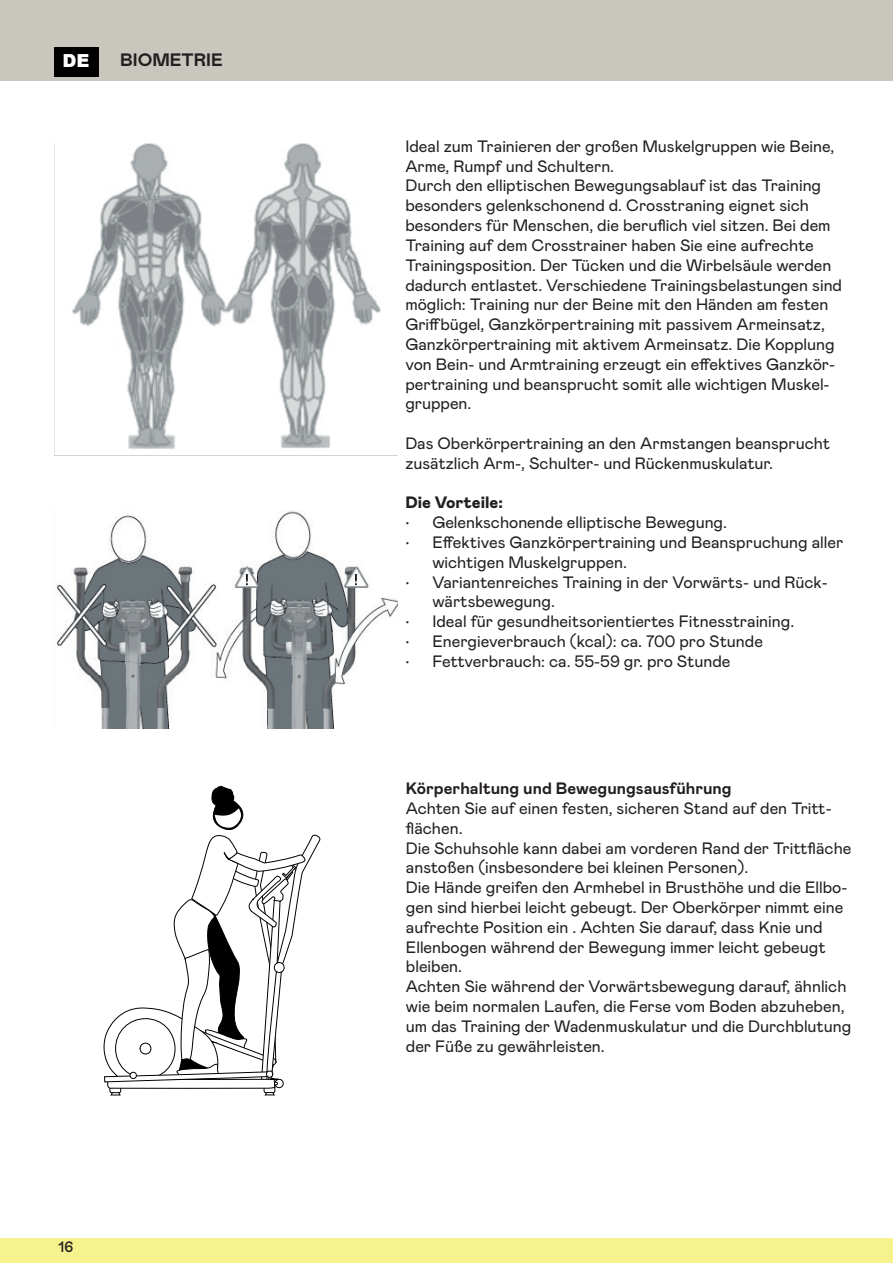
<style>
.page{position:relative;width:893px;height:1263px;background:#fff}
.page>*{position:absolute;margin:0;border:0;box-sizing:border-box;transform-origin:0 0}
.t1{font:700 18px "Mabry";color:#231f20}
.t2{font:900 18px "Arial";color:#fff}
.t3{font:16.5px/19.8px "Mabry";color:#231f20}
.t4{font:700 16.5px "Mabry";color:#231f20}
.t5{font:900 16.5px "Mabry";color:#231f20}
.t6{font:500 15px "Mabry";color:#231f20}
</style>
<div class="page">
<div style="left:0;top:0;width:893px;height:81px;background:#c9c6bd"></div>
<div style="left:0;top:1238px;width:893px;height:25px;background:#f6f28d"></div>
<div style="left:54px;top:47px;width:45px;height:30px;background:#000"></div>
<img style="left:55px;top:143px;width:343px;height:313px">
<svg style="left:103px;top:786px;width:218px;height:310px"></svg>
<img style="left:57px;top:510px;width:341px;height:218px">
<p class="t2" style="left:63px;top:48px;width:29px">DE</p>
<p class="t1" style="left:120px;top:47px;width:104px">BIOMETRIE</p>
<p class="t6" style="left:58px;top:1236px;width:16px">16</p>
<p class="t3" style="left:405px;top:135px;width:438px">Ideal zum Trainieren der großen Muskelgruppen wie Beine, Arme, Rumpf und Schultern.<br>Durch den elliptischen Bewegungsablauf ist das Training besonders gelenkschonend d. Crosstraning eignet sich besonders für Menschen, die beruflich viel sitzen. Bei dem Training auf dem Crosstrainer haben Sie eine aufrechte Trainingsposition. Der Tücken und die Wirbelsäule werden dadurch entlastet. Verschiedene Trainingsbelastungen sind möglich: Training nur der Beine mit den Händen am festen Griffbügel, Ganzkörpertraining mit passivem Armeinsatz, Ganzkörpertraining mit aktivem Armeinsatz. Die Kopplung von Bein- und Armtraining erzeugt ein effektives Ganzkör&shy;pertraining und beansprucht somit alle wichtigen Muskel&shy;gruppen.</p>
<p class="t3" style="left:405px;top:432px;width:426px">Das Oberkörpertraining an den Armstangen beansprucht zusätzlich Arm-, Schulter- und Rückenmuskulatur.</p>
<p class="t5" style="left:405px;top:491px;width:99px">Die Vorteile:</p>
<p class="t3" style="left:405px;top:512px;width:323px">• Gelenkschonende elliptische Bewegung.</p>
<p class="t3" style="left:432px;top:531px;width:412px;text-indent:-27px">• Effektives Ganzkörpertraining und Beanspruchung aller wichtigen Muskelgruppen.</p>
<p class="t3" style="left:432px;top:571px;width:397px;text-indent:-27px">• Variantenreiches Training in der Vorwärts- und Rück&shy;wärtsbewegung.</p>
<p class="t3" style="left:405px;top:611px;width:390px">• Ideal für gesundheitsorientiertes Fitnesstraining.</p>
<p class="t3" style="left:405px;top:630px;width:359px">• Energieverbrauch (kcal): ca. 700 pro Stunde</p>
<p class="t3" style="left:405px;top:650px;width:327px">• Fettverbrauch: ca. 55-59 gr. pro Stunde</p>
<p class="t4" style="left:406px;top:777px;width:327px">Körperhaltung und Bewegungsausführung</p>
<p class="t3" style="left:406px;top:797px;width:447px">Achten Sie auf einen festen, sicheren Stand auf den Tritt&shy;flächen.<br>Die Schuhsohle kann dabei am vorderen Rand der Trittfläche anstoßen (insbesondere bei kleinen Personen).<br>Die Hände greifen den Armhebel in Brusthöhe und die Ellbo&shy;gen sind hierbei leicht gebeugt. Der Oberkörper nimmt eine aufrechte Position ein . Achten Sie darauf, dass Knie und Ellenbogen während der Bewegung immer leicht gebeugt bleiben.<br>Achten Sie während der Vorwärtsbewegung darauf, ähnlich wie beim normalen Laufen, die Ferse vom Boden abzuheben, um das Training der Wadenmuskulatur und die Durchblutung der Füße zu gewährleisten.</p>
</div>
